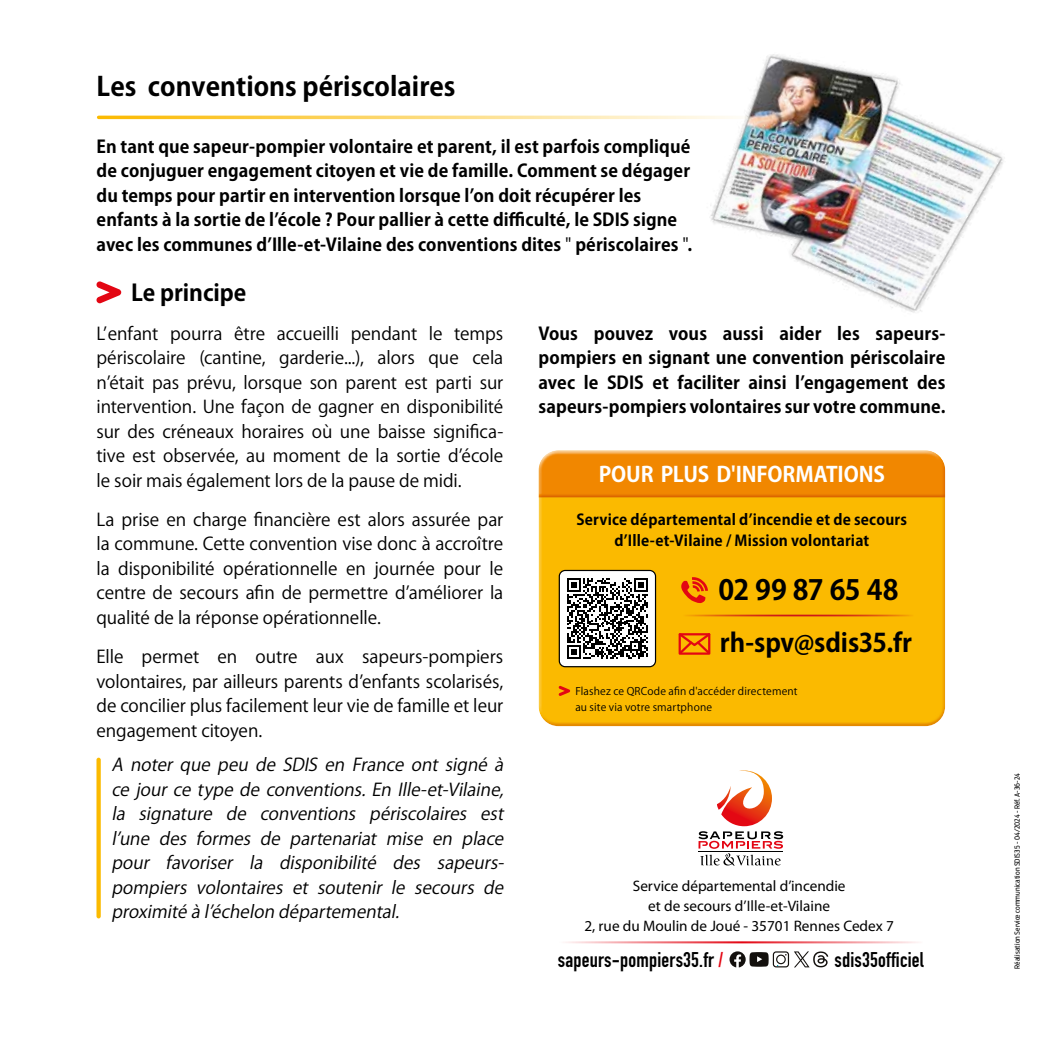
<style>
.page{position:relative;width:1042px;height:1042px;background:#fff}
.page>*{position:absolute;margin:0;border:0;box-sizing:border-box;transform-origin:0 0}
.t1{font:700 27.65px "Koz Go Pr 6 N";letter-spacing:-.02em;color:#000}
.t2{font:700 26.25px "Koz Go Pr 6 N";color:#000}
.t3{font:700 25.38px "Koz Go Pr 6 N";letter-spacing:-.005em;color:#000}
.t4{font:700 22.75px "Koz Go Pr 6 N";letter-spacing:-.005em;color:#000}
.t5{font:21px "DIN Engschrift Std";letter-spacing:.01em;color:#000}
.t6{font:700 21px "Koz Go Pr 6 N";letter-spacing:-.01em;color:#fff}
.t7{font:17.5px/24.5px "Koz Go Pr 6 N";color:#000;text-align:justify}
.t8{font:700 17.5px/24.5px "Koz Go Pr 6 N";letter-spacing:.005em;color:#000}
.t9{font:italic 17.5px/24.5px "Koz Go Pr 6 N";color:#000;text-align:justify}
.t10{font:15.22px/20.3px "Myriad Pro";color:#000;text-align:center}
.t11{font:700 14.88px/20.8px "Koz Go Pr 6 N";letter-spacing:.01em;color:#000;text-align:center}
.t12{font:10.5px/15.8px "Koz Go Pr 6 N";letter-spacing:.015em;color:#000}
.t13{font:7px "Antenna Cond";letter-spacing:.01em;color:#000}
.s1{font-weight:400}
.s2{color:#e30613}
</style>
<div class="page">
<div style="left:537px;top:456px;width:409px;height:271px;background:#fbba00"></div>
<div style="left:536px;top:447px;width:410px;height:51px;background:#fff;opacity:.8"></div>
<div style="left:536px;top:456px;width:410px;height:42px;background:#cf7a1a;opacity:.5"></div>
<div style="left:559px;top:570px;width:96px;height:97px;background:#fff;border-radius:6px"></div>
<svg style="left:567px;top:578px;width:81px;height:81px"></svg>
<div style="left:559px;top:570px;width:97px;height:97px;border:1px solid #000;border-radius:6px"></div>
<hr style="left:99px;top:116px;width:659px;height:3px;background:#fbba00">
<img style="left:662px;top:54px;width:341px;height:259px">
<svg style="left:558px;top:685px;width:12px;height:11px"></svg>
<hr style="left:681px;top:614px;width:232px;height:2px;background:#cd1719">
<svg style="left:681px;top:577px;width:27px;height:26px"></svg>
<svg style="left:678px;top:633px;width:33px;height:22px"></svg>
<svg style="left:729px;top:951px;width:99px;height:16px"></svg>
<svg style="left:698px;top:770px;width:85px;height:95px"></svg>
<hr style="left:698px;top:851px;width:85px;height:1px;background:#000">
<hr style="left:557px;top:941px;width:366px;height:2px;background:#e30613">
<svg style="left:96px;top:281px;width:25px;height:22px"></svg>
<div style="left:96px;top:757px;width:5px;height:161px;background:#fbba00;border-radius:2px"></div>
<h2 class="t2" style="left:97px;top:71px;width:360px">Les conventions périscolaires</h2>
<p class="t8" style="left:97px;top:135px;width:597px">En tant que sapeur-pompier volontaire et parent, il est parfois compliqué de conjuguer engagement citoyen et vie de famille. Comment se dégager du temps pour partir en intervention lorsque l’on doit récupérer les enfants à la sortie de l’école ? Pour pallier à cette difficulté, le SDIS signe avec les communes d’Ille-et-Vilaine des conventions dites <span class="s1">"</span> périscolaires <span class="s1">"</span>.</p>
<h3 class="t4" style="left:131px;top:280px;width:117px">Le principe</h3>
<p class="t7" style="left:96px;top:321px;width:408px">L’enfant pourra être accueilli pendant le temps périscolaire (cantine, garderie...), alors que cela n’était pas prévu, lorsque son parent est parti sur intervention. Une façon de gagner en disponibilité sur des créneaux horaires où une baisse significa&shy;tive est observée, au moment de la sortie d’école le soir mais également lors de la pause de midi.</p>
<p class="t7" style="left:96px;top:508px;width:408px">La prise en charge financière est alors assurée par la commune. Cette convention vise donc à accroître la disponibilité opérationnelle en journée pour le centre de secours afin de permettre d’améliorer la qualité de la réponse opérationnelle.</p>
<p class="t7" style="left:96px;top:645px;width:408px">Elle permet en outre aux sapeurs-pompiers volontaires, par ailleurs parents d’enfants scolarisés, de concilier plus facilement leur vie de famille et leur engagement citoyen.</p>
<p class="t9" style="left:111px;top:753px;width:399px">A noter que peu de SDIS en France ont signé à cejourcetypedeconventions.En Ille-et-Vilaine, la signature de conventions périscolaires est l’une des formes de partenariat mise en place pour favoriser la disponibilité des sapeurs&shy;pompiers volontaires et soutenir le secours de proximitéàl’échelon départemental.</p>
<p class="t8" style="left:538px;top:321px;width:408px;text-align:justify">Vous pouvez vous aussi aider les sapeurs&shy;pompiers en signant une convention périscolaire avec le SDIS et faciliter ainsi l’engagement des sapeurs-pompiers volontaires sur votre commune.</p>
<p class="t6" style="left:599px;top:463px;width:288px">POUR PLUS D'INFORMATIONS</p>
<p class="t11" style="left:576px;top:510px;width:332px">Service départemental d’incendie et de secours d’Ille-et-Vilaine / Mission volontariat</p>
<h1 class="t1" style="left:718px;top:575px;width:181px">02 99 87 65 48</h1>
<h3 class="t3" style="left:720px;top:628px;width:194px">rh-spv@sdis35.fr</h3>
<p class="t12" style="left:575px;top:683px;width:224px">Flashez ce QRCode afin d'accéder directement au site via votre smartphone</p>
<p class="t10" style="left:584px;top:875px;width:311px">Service départemental d’incendie<br>et de secours d’Ille-et-Vilaine<br>2, rue du Moulin de Joué - 35701 Rennes Cedex 7</p>
<p class="t5" style="left:558px;top:947px;width:167px">sapeurs-pompiers35.fr <span class="s2">/</span></p>
<p class="t5" style="left:834px;top:947px;width:91px">sdis35officiel</p>
<p class="t13" style="left:1013px;top:968px;width:197px;rotate:-90deg">Réalisation Service communication SDIS35 - 04/2024 - Réf. A-36-24</p>
</div>
